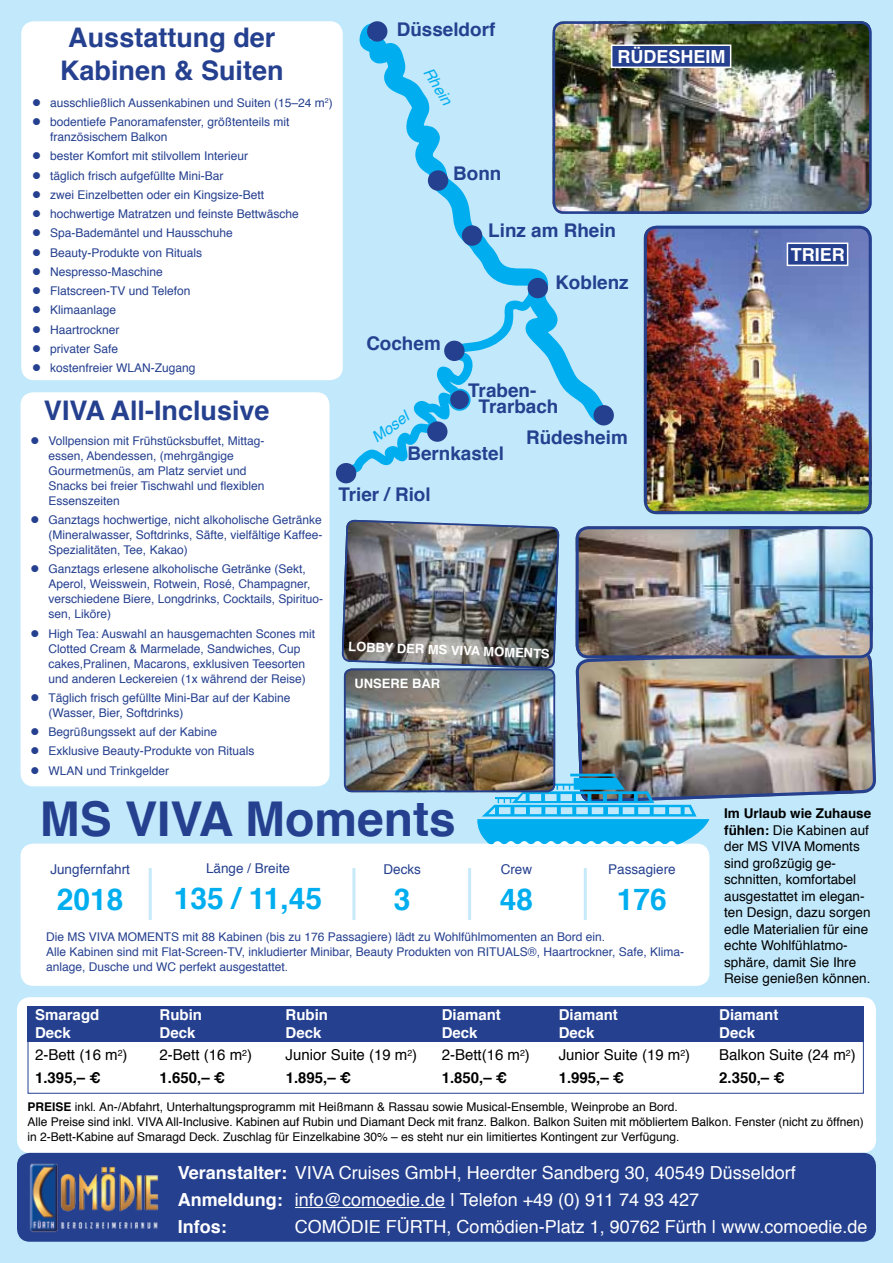
<style>
.page{position:relative;width:893px;height:1263px;background:#c1e8fb}
.page>*{position:absolute;margin:0;border:0;box-sizing:border-box;transform-origin:0 0}
.t1{font:700 48px "Helvetica";color:#25408f}
.t2{font:700 30px "Helvetica";color:#00aeef}
.t3{font:700 27px/32.4px "Helvetica";color:#25408f;text-align:center}
.t4{font:700 18.9px/15.5px "Helvetica";color:#25408f}
.t5{font:18px/27px "Helvetica";color:#fff}
.t6{font:700 18px "Helvetica";color:#fff}
.t7{font:italic 15.45px "Helvetica";color:#00aeef}
.t8{font:15px "Helvetica";color:#000}
.t9{font:700 15px "Helvetica";color:#fff}
.t10{font:700 15px "Helvetica";color:#000}
.t11{font:13.5px/16.5px "Helvetica";color:#000}
.t12{font:13.5px "Helvetica";color:#25408f}
.t13{font:700 12.9px "Helvetica";color:#fff}
.t14{font:12px/15px "Helvetica";color:#25408f}
.t15{font:12px/15px "Helvetica";color:#000}
.s1{font-weight:700}
</style>
<div class="page">
<div style="left:17px;top:997px;width:859px;height:156px;background:#fff;border-radius:13px"></div>
<div style="left:28px;top:1024px;width:836px;height:70px;border:1px solid #25408f"></div>
<div style="left:28px;top:1006px;width:836px;height:36px;background:#25408f"></div>
<div style="left:17px;top:1153px;width:859px;height:89px;background:#25408f;border-radius:13px"></div>
<hr style="left:295px;top:1207px;width:150px;height:1px;background:#fff">
<img style="left:29px;top:1163px;width:130px;height:69px">
<svg style="left:359px;top:27px;width:255px;height:399px"></svg>
<svg style="left:349px;top:276px;width:201px;height:207px"></svg>
<div style="left:449px;top:390px;width:21px;height:20px;background:#25408f;border-radius:50%"></div>
<div style="left:448px;top:389px;width:23px;height:22px;border:2px solid #00aeef;border-radius:50%"></div>
<div style="left:444px;top:341px;width:20px;height:20px;background:#25408f;border-radius:50%"></div>
<div style="left:427px;top:421px;width:20px;height:21px;background:#25408f;border-radius:50%"></div>
<div style="left:336px;top:463px;width:20px;height:20px;background:#25408f;border-radius:50%"></div>
<div style="left:593px;top:405px;width:21px;height:20px;background:#25408f;border-radius:50%"></div>
<div style="left:528px;top:278px;width:20px;height:20px;background:#25408f;border-radius:50%"></div>
<div style="left:462px;top:225px;width:20px;height:21px;background:#25408f;border-radius:50%"></div>
<div style="left:428px;top:170px;width:20px;height:21px;background:#25408f;border-radius:50%"></div>
<div style="left:367px;top:21px;width:20px;height:21px;background:#25408f;border-radius:50%"></div>
<div style="left:21px;top:21px;width:322px;height:359px;background:#fff;border-radius:13px"></div>
<div style="left:21px;top:392px;width:309px;height:394px;background:#fff;border-radius:13px"></div>
<div style="left:21px;top:843px;width:688px;height:143px;background:#fff;border-radius:13px"></div>
<hr style="left:149px;top:868px;width:3px;height:52px;background:#c7eafb">
<hr style="left:352px;top:868px;width:3px;height:52px;background:#c7eafb">
<hr style="left:468px;top:868px;width:3px;height:52px;background:#c7eafb">
<hr style="left:584px;top:868px;width:3px;height:52px;background:#c7eafb">
<img style="left:341px;top:519px;width:534px;height:328px">
<img style="left:553px;top:22px;width:315px;height:192px">
<div style="left:553px;top:21px;width:319px;height:193px;border:3px solid #25408f;border-radius:10px"></div>
<svg style="left:610px;top:44px;width:122px;height:25px;background:#485e9a"></svg>
<img style="left:644px;top:226px;width:224px;height:288px">
<div style="left:644px;top:226px;width:228px;height:288px;border:3px solid #25408f;border-radius:11px"></div>
<svg style="left:786px;top:242px;width:63px;height:25px;background:#4c62a3"></svg>
<h3 class="t3" style="left:60px;top:22px;width:225px">Ausstattung der<br>Kabinen &amp; Suiten</h3>
<p class="t14" style="left:32px;top:96px;width:302px">● ausschließlich Aussenkabinen und Suiten (15–24 m<sup>2</sup>)</p>
<p class="t14" style="left:50px;top:115px;width:241px;text-indent:-18px">● bodentiefe Panoramafenster, größtenteils mit französischem Balkon</p>
<p class="t14" style="left:32px;top:149px;width:218px">● bester Komfort mit stilvollem Interieur</p>
<p class="t14" style="left:32px;top:168px;width:193px">● täglich frisch aufgefüllte Mini-Bar</p>
<p class="t14" style="left:32px;top:188px;width:234px">● zwei Einzelbetten oder ein Kingsize-Bett</p>
<p class="t14" style="left:32px;top:207px;width:268px">● hochwertige Matratzen und feinste Bettwäsche</p>
<p class="t14" style="left:32px;top:226px;width:202px">● Spa-Bademäntel und Hausschuhe</p>
<p class="t14" style="left:32px;top:245px;width:172px">● Beauty-Produkte von Rituals</p>
<p class="t14" style="left:32px;top:265px;width:132px">● Nespresso-Maschine</p>
<p class="t14" style="left:32px;top:284px;width:160px">● Flatscreen-TV und Telefon</p>
<p class="t14" style="left:32px;top:303px;width:86px">● Klimaanlage</p>
<p class="t14" style="left:32px;top:322px;width:89px">● Haartrockner</p>
<p class="t14" style="left:32px;top:342px;width:88px">● privater Safe</p>
<p class="t14" style="left:32px;top:361px;width:165px">● kostenfreier WLAN-Zugang</p>
<h3 class="t4" style="left:397px;top:22px;width:100px">Düsseldorf</h3>
<p class="t7" style="left:438px;top:63px;width:42px;rotate:58deg">Rhein</p>
<h3 class="t4" style="left:453px;top:166px;width:50px">Bonn</h3>
<h3 class="t6" style="left:617px;top:42px;width:109px">RÜDESHEIM</h3>
<h3 class="t4" style="left:488px;top:222px;width:129px">Linz am Rhein</h3>
<h3 class="t4" style="left:366px;top:336px;width:76px">Cochem</h3>
<h3 class="t4" style="left:555px;top:275px;width:75px">Koblenz</h3>
<h3 class="t3" style="left:44px;top:395px;width:227px">VIVA All-Inclusive</h3>
<p class="t14" style="left:48px;top:433px;width:218px;text-indent:-18px">● Vollpension mit Frühstücksbuffet, Mittag&shy;essen, Abendessen, (mehrgängige Gourmetmenüs, am Platz serviet und Snacks bei freier Tischwahl und flexiblen Essenszeiten</p>
<p class="t14" style="left:48px;top:513px;width:275px;text-align:justify;text-indent:-18px">● Ganztags hochwertige, nicht alkoholische Getränke (Mineralwasser, Softdrinks, Säfte, vielfältige Kaffee-Spezialitäten, Tee, Kakao)</p>
<p class="t14" style="left:48px;top:562px;width:276px;text-indent:-18px">● Ganztags erlesene alkoholische Getränke (Sekt, Aperol, Weisswein, Rotwein, Rosé, Champagner, verschiedene Biere, Longdrinks, Cocktails, Spirituo&shy;sen, Liköre)</p>
<p class="t14" style="left:48px;top:626px;width:268px;text-indent:-18px">● High Tea: Auswahl an hausgemachten Scones mit Clotted Cream &amp; Marmelade, Sandwiches, Cup cakes,Pralinen, Macarons, exklusiven Teesorten und anderen Leckereien (1x während der Reise)</p>
<p class="t14" style="left:48px;top:690px;width:244px;text-indent:-18px">● Täglich frisch gefüllte Mini-Bar auf der Kabine (Wasser, Bier, Softdrinks)</p>
<p class="t14" style="left:30px;top:725px;width:188px">● Begrüßungssekt auf der Kabine</p>
<p class="t14" style="left:30px;top:744px;width:226px">● Exklusive Beauty-Produkte von Rituals</p>
<p class="t14" style="left:30px;top:763px;width:140px">● WLAN und Trinkgelder</p>
<h3 class="t4" style="left:479px;top:383px;width:81px;text-indent:-10px">Traben-<br>Trarbach</h3>
<h3 class="t4" style="left:526px;top:430px;width:103px">Rüdesheim</h3>
<h3 class="t4" style="left:338px;top:433px;width:167px;line-height:41.1px;text-indent:69px">Bernkastel<br>Trier / Riol</h3>
<p class="t7" style="left:367px;top:429px;width:43px;rotate:-36deg">Mosel</p>
<p class="t13" style="left:349px;top:636px;width:203px;rotate:2deg">LOBBY DER MS VIVA MOMENTS</p>
<p class="t13" style="left:354px;top:673px;width:87px">UNSERE BAR</p>
<h3 class="t6" style="left:791px;top:240px;width:55px">TRIER</h3>
<h1 class="t1" style="left:40px;top:780px;width:418px">MS VIVA Moments</h1>
<p class="t12" style="left:50px;top:859px;width:81px">Jungfernfahrt</p>
<h2 class="t2" style="left:57px;top:875px;width:68px">2018</h2>
<p class="t12" style="left:206px;top:858px;width:86px">Länge / Breite</p>
<h2 class="t2" style="left:174px;top:874px;width:150px">135 / 11,45</h2>
<p class="t12" style="left:501px;top:859px;width:33px">Crew</p>
<h2 class="t2" style="left:500px;top:875px;width:35px">48</h2>
<p class="t12" style="left:608px;top:858px;width:69px">Passagiere</p>
<h2 class="t2" style="left:617px;top:875px;width:52px">176</h2>
<p class="t14" style="left:46px;top:930px;width:640px">Die MS VIVA MOMENTS mit 88 Kabinen (bis zu 176 Passagiere) lädt zu Wohlfühlmomenten an Bord ein.<br>Alle Kabinen sind mit Flat-Screen-TV, inkludierter Minibar, Beauty Produkten von RITUALS®, Haartrockner, Safe, Klima&shy;anlage, Dusche und WC perfekt ausgestattet.</p>
<p class="t12" style="left:383px;top:859px;width:39px">Decks</p>
<h2 class="t2" style="left:394px;top:875px;width:18px">3</h2>
<p class="t11" style="left:724px;top:805px;width:149px"><span class="s1">Im Urlaub wie Zuhause fühlen:</span> Die Kabinen auf der MS VIVA Moments sind großzügig ge&shy;schnitten, komfortabel ausgestattet im elegan&shy;ten Design, dazu sorgen edle Materialien für eine echte Wohlfühlatmo&shy;sphäre, damit Sie Ihre<br>Reise genießen können.</p>
<p class="t9" style="left:35px;top:1003px;width:66px">Smaragd</p>
<p class="t9" style="left:160px;top:1003px;width:44px">Rubin</p>
<p class="t9" style="left:286px;top:1003px;width:44px">Rubin</p>
<p class="t9" style="left:442px;top:1003px;width:61px">Diamant</p>
<p class="t9" style="left:559px;top:1003px;width:61px">Diamant</p>
<p class="t9" style="left:719px;top:1003px;width:61px">Diamant</p>
<p class="t9" style="left:35px;top:1021px;width:37px">Deck</p>
<p class="t9" style="left:160px;top:1021px;width:37px">Deck</p>
<p class="t9" style="left:286px;top:1021px;width:37px">Deck</p>
<p class="t9" style="left:442px;top:1021px;width:37px">Deck</p>
<p class="t9" style="left:559px;top:1021px;width:37px">Deck</p>
<p class="t9" style="left:719px;top:1021px;width:37px">Deck</p>
<p class="t8" style="left:35px;top:1044px;width:94px">2-Bett (16 m<sup>2</sup>)</p>
<p class="t8" style="left:160px;top:1044px;width:94px">2-Bett (16 m<sup>2</sup>)</p>
<p class="t8" style="left:286px;top:1044px;width:133px">Junior Suite (19 m<sup>2</sup>)</p>
<p class="t8" style="left:442px;top:1044px;width:90px">2-Bett(16 m<sup>2</sup>)</p>
<p class="t8" style="left:559px;top:1044px;width:133px">Junior Suite (19 m<sup>2</sup>)</p>
<p class="t8" style="left:719px;top:1044px;width:138px">Balkon Suite (24 m<sup>2</sup>)</p>
<p class="t10" style="left:35px;top:1065px;width:67px">1.395,– €</p>
<p class="t10" style="left:160px;top:1065px;width:67px">1.650,– €</p>
<p class="t10" style="left:286px;top:1065px;width:67px">1.895,– €</p>
<p class="t10" style="left:442px;top:1065px;width:67px">1.850,– €</p>
<p class="t10" style="left:559px;top:1065px;width:67px">1.995,– €</p>
<p class="t10" style="left:719px;top:1065px;width:67px">2.350,– €</p>
<p class="t15" style="left:28px;top:1100px;width:837px"><span class="s1">PREISE</span> inkl. An-/Abfahrt, Unterhaltungsprogramm mit Heißmann &amp; Rassau sowie Musical-Ensemble, Weinprobe an Bord.<br>Alle Preise sind inkl. VIVA All-Inclusive. Kabinen auf Rubin und Diamant Deck mit franz. Balkon. Balkon Suiten mit möbliertem Balkon. Fenster (nicht zu öffnen) in 2-Bett-Kabine auf Smaragd Deck. Zuschlag für Einzelkabine 30% – es steht nur ein limitiertes Kontingent zur Verfügung.</p>
<h3 class="t5" style="left:178px;top:1160px;width:619px"><span class="s1">Veranstalter:</span> VIVA Cruises GmbH, Heerdter Sandberg 30, 40549 Düsseldorf<br><span class="s1">Anmeldung:</span> info@comoedie.de | Telefon +49 (0) 911 74 93 427<br><span class="s1">Infos:</span></h3>
<h3 class="t5" style="left:295px;top:1214px;width:574px">COMÖDIE FÜRTH, Comödien-Platz 1, 90762 Fürth | www.comoedie.de</h3>
</div>
